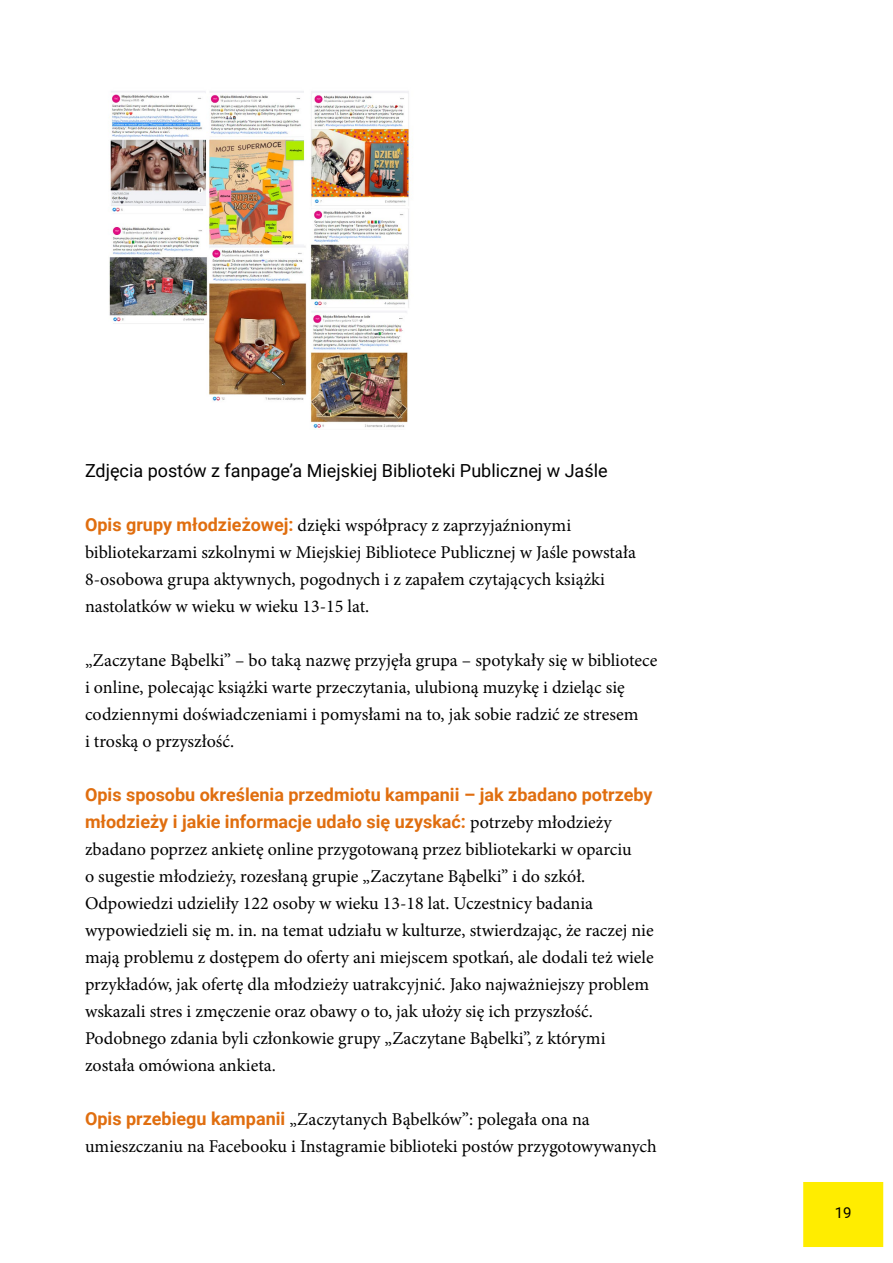
<style>
.page{position:relative;width:893px;height:1263px;background:#fff}
.page>*{position:absolute;margin:0;border:0;box-sizing:border-box;transform-origin:0 0}
.t1{font:18px/27px "Minion Pro";color:#000}
.t2{font:18px "Roboto";color:#000}
.t3{font:15px "Roboto";color:#000}
.s1{font-family:"Roboto";font-weight:700;color:#e06e0f}
</style>
<div class="page">
<div style="left:807px;top:1186px;width:72px;height:57px;background:#ffed00"></div>
<div style="left:803px;top:1182px;width:80px;height:65px;border:8px solid #ffed00"></div>
<img style="left:109px;top:91px;width:304px;height:337px">
<h1 class="t2" style="left:85px;top:458px;width:524px">Zdjęcia postów z fanpage’a Miejskiej Biblioteki Publicznej w Jaśle</h1>
<h1 class="t1" style="left:85px;top:511px;width:552px"><span class="s1">Opis grupy młodzieżowej:</span> dzięki współpracy z zaprzyjaźnionymi bibliotekarzami szkolnymi w Miejskiej Bibliotece Publicznej w Jaśle powstała 8-osobowa grupa aktywnych, pogodnych i z zapałem czytających książki nastolatków w wieku w wieku 13-15 lat.</h1>
<h1 class="t1" style="left:85px;top:646px;width:574px">„Zaczytane Bąbelki” – bo taką nazwę przyjęła grupa – spotykały się w bibliotece i online, polecając książki warte przeczytania, ulubioną muzykę i dzieląc się codziennymi doświadczeniami i pomysłami na to, jak sobie radzić ze stresem<br>i troską o przyszłość.</h1>
<h1 class="t1" style="left:85px;top:781px;width:570px"><span class="s1">Opis sposobu określenia przedmiotu kampanii – jak zbadano potrzeby młodzieży i jakie informacje udało się uzyskać:</span> potrzeby młodzieży zbadano poprzez ankietę online przygotowaną przez bibliotekarki w oparciu<br>o sugestie młodzieży, rozesłaną grupie „Zaczytane Bąbelki” i do szkół.<br>Odpowiedzi udzieliły 122 osoby w wieku 13-18 lat. Uczestnicy badania wypowiedzieli się m. in. na temat udziału w kulturze, stwierdzając, że raczej nie mają problemu z dostępem do oferty ani miejscem spotkań, ale dodali też wiele przykładów, jak ofertę dla młodzieży uatrakcyjnić. Jako najważniejszy problem wskazali stres i zmęczenie oraz obawy o to, jak ułoży się ich przyszłość.<br>Podobnego zdania byli członkowie grupy „Zaczytane Bąbelki”, z którymi została omówiona ankieta.</h1>
<h1 class="t1" style="left:85px;top:1105px;width:573px"><span class="s1">Opis przebiegu kampanii</span> „Zaczytanych Bąbelków”: polegała ona na umieszczaniu na Facebooku i Instagramie biblioteki postów przygotowywanych</h1>
<p class="t3" style="left:835px;top:1202px;width:18px">19</p>
</div>
